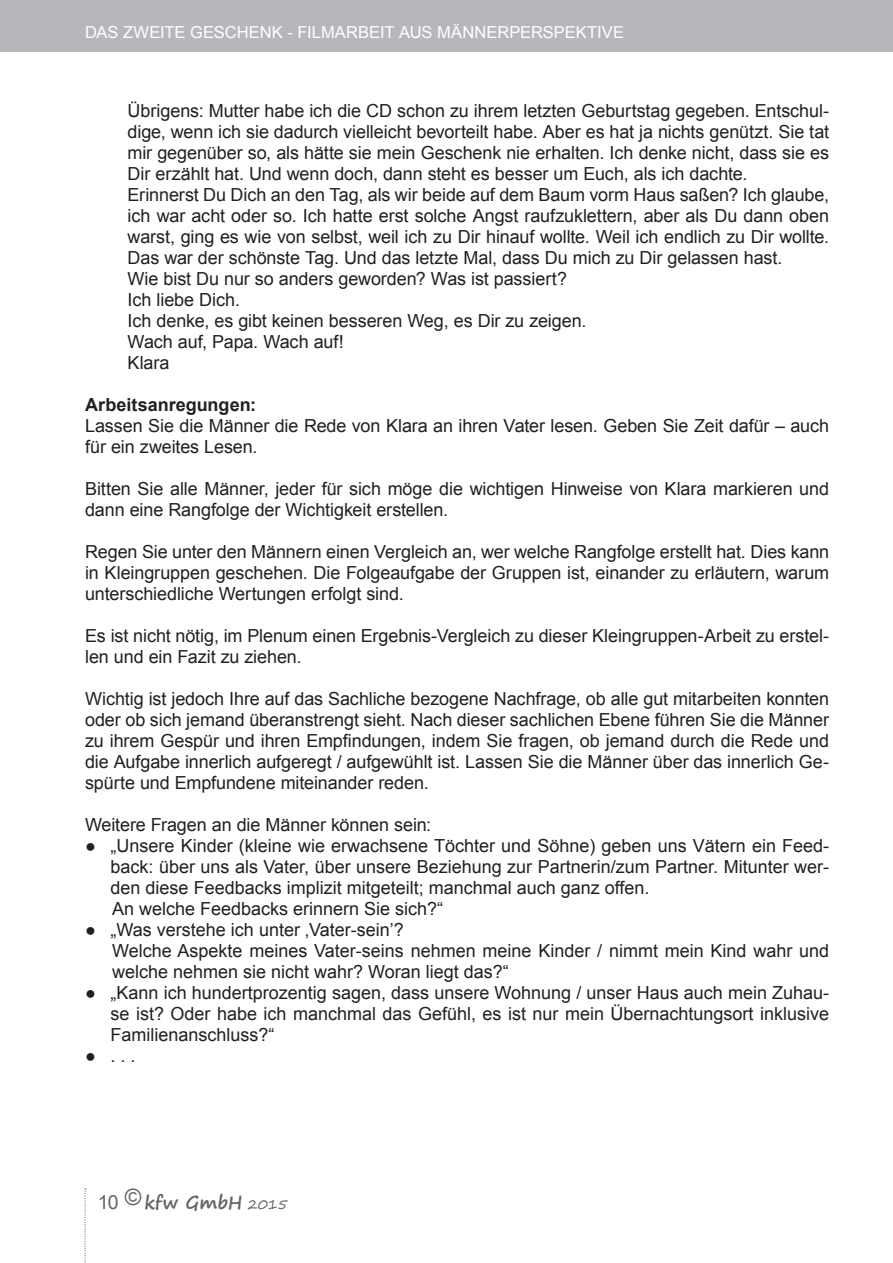
<style>
.page{position:relative;width:893px;height:1263px;background:#fff}
.page>*{position:absolute;margin:0;border:0;box-sizing:border-box;transform-origin:0 0}
.t1{font:18px/21px "Arial";letter-spacing:-.005em;color:#231f20}
.t2{font:700 18px "Arial";color:#231f20}
.t3{font:700 18px "Segoe Print";letter-spacing:.005em;color:#656568}
.t4{font:16.5px "Arial";color:#fff}
.s1{font-family:"Arial";font-weight:400;font-size:19.5px}
.s2{font-weight:400;font-size:13.5px}
</style>
<div class="page">
<div style="left:0;top:0;width:893px;height:51px;background:#b6b7bb"></div>
<svg style="left:84px;top:1188px;width:2px;height:75px"></svg>
<p class="t4" style="left:85px;top:21px;width:540px">Das zweite Geschenk - Filmarbeit aus Männerperspektive</p>
<p class="t1" style="left:128px;top:100px;width:703px">Übrigens: M utter habe ich die CD schon zu ihrem letzten Geburtstag gegeben. Entschul&shy;dige, wenn ich sie dadurch vielleicht bevorteilt habe. Aber es hat ja nichts genützt. Sie tat mir gegenüber so, als hätte sie mein Geschenk nie erhalten. Ich denke nicht, dass sie es Dir erzählt hat. U nd wenn doch, dann steht es besser um Euch, als ich dachte.<br>Erinnerst Du Dich an den Tag, als wir beide auf dem Baum vorm Haus saßen? Ich glaube, ich war acht oder so. I ch hatte erst solche Angst raufzuklettern, aber als Du dann oben warst, ging es wie von selbst, weil ich zu Dir hinauf wollte. Weil ich endlich zu Dir wollte.<br>Das war der schönste Tag. U nd das letzte Mal, dass Du mich zu Dir gelassen hast.<br>Wie bist Du nur so anders geworden? Was ist passiert?<br>Ich liebe Dich.<br>Ich denke, es gibt keinen besseren Weg, es Dir zu zeigen.<br>Wach auf, Papa. Wach auf!<br>Klara</p>
<p class="t2" style="left:85px;top:393px;width:173px">Arbeitsanregungen:</p>
<p class="t1" style="left:85px;top:415px;width:746px">Lassen Sie die Männer die Rede von Klara an ihren Vater lesen. Geben Sie Zeit dafür – auch für ein zweites Lesen.</p>
<p class="t1" style="left:85px;top:478px;width:745px">Bitten Sie alle Männer, jeder für sich möge die wichtigen Hinweise von Klara markieren und dann eine Rangfolge der Wichtigkeit erstellen.</p>
<p class="t1" style="left:85px;top:541px;width:746px;text-align:justify">Regen Sie unter den Männern einen Vergleich an, wer welche Rangfolge erstellt hat. Dies kann in Kleingruppen geschehen. Die Folgeaufgabe der Gruppen ist, einander zu erläutern, warum unterschiedliche Wertungen erfolgt sind.</p>
<p class="t1" style="left:85px;top:625px;width:746px">Es ist nicht nötig, im Plenum einen Ergebnis-Vergleich zu dieser Kleingruppen-Arbeit zu erstel&shy;len und ein Fazit zu ziehen.</p>
<p class="t1" style="left:85px;top:688px;width:746px;text-align:justify">Wichtig ist jedoch Ihre auf das Sachliche bezogene Nachfrage, ob alle gut mitarbeiten konnten oder ob sich jemand überanstrengt sieht. Nach dieser sachlichen Ebene führen Sie die Männer zu ihrem Gespür und ihren Empfindungen, indem Sie fragen, ob jemand durch die Rede und die Aufgabe innerlich aufgeregt / aufgewühlt ist. Lassen Sie die Männer über das innerlich Ge&shy;spürte und Empfundene miteinander reden.</p>
<p class="t1" style="left:85px;top:814px;width:348px">Weitere Fragen an die Männer können sein:</p>
<p class="t1" style="left:111px;top:835px;width:720px;text-indent:-26px">● „U nsere Kinder (kleine wie erwachsene Töchter und Söhne) geben uns Vätern ein Feed&shy;back: über uns als Vater, über unsere Beziehung zur Partnerin/zum Partner. Mitunter wer&shy;den diese Feedbacks implizit mitgeteilt; manchmal auch ganz offen.<br>An welche Feedbacks erinnern Sie sich?“</p>
<p class="t1" style="left:112px;top:919px;width:719px;text-indent:-27px">● „Was verstehe ich unter ‚Vater-sein’?<br>Welche Aspekte meines Vater-seins nehmen meine Kinder / nimmt mein Kind wahr und welche nehmen sie nicht wahr? Woran liegt das?“</p>
<p class="t1" style="left:111px;top:983px;width:720px;text-align:justify;text-indent:-25px">● „Kann ich hundertprozentig sagen, dass unsere Wohnung / unser Haus auch mein Zuhau&shy;se ist? Oder habe ich manchmal das Gefühl, es ist nur mein Übernachtungsort inklusive Familienanschluss?“</p>
<p class="t1" style="left:85px;top:1046px;width:52px">● . . .</p>
<p class="t3" style="left:98px;top:1186px;width:191px"><span class="s1">10</span> <sup>©</sup>kfw GmbH <span class="s2">2015</span></p>
</div>
